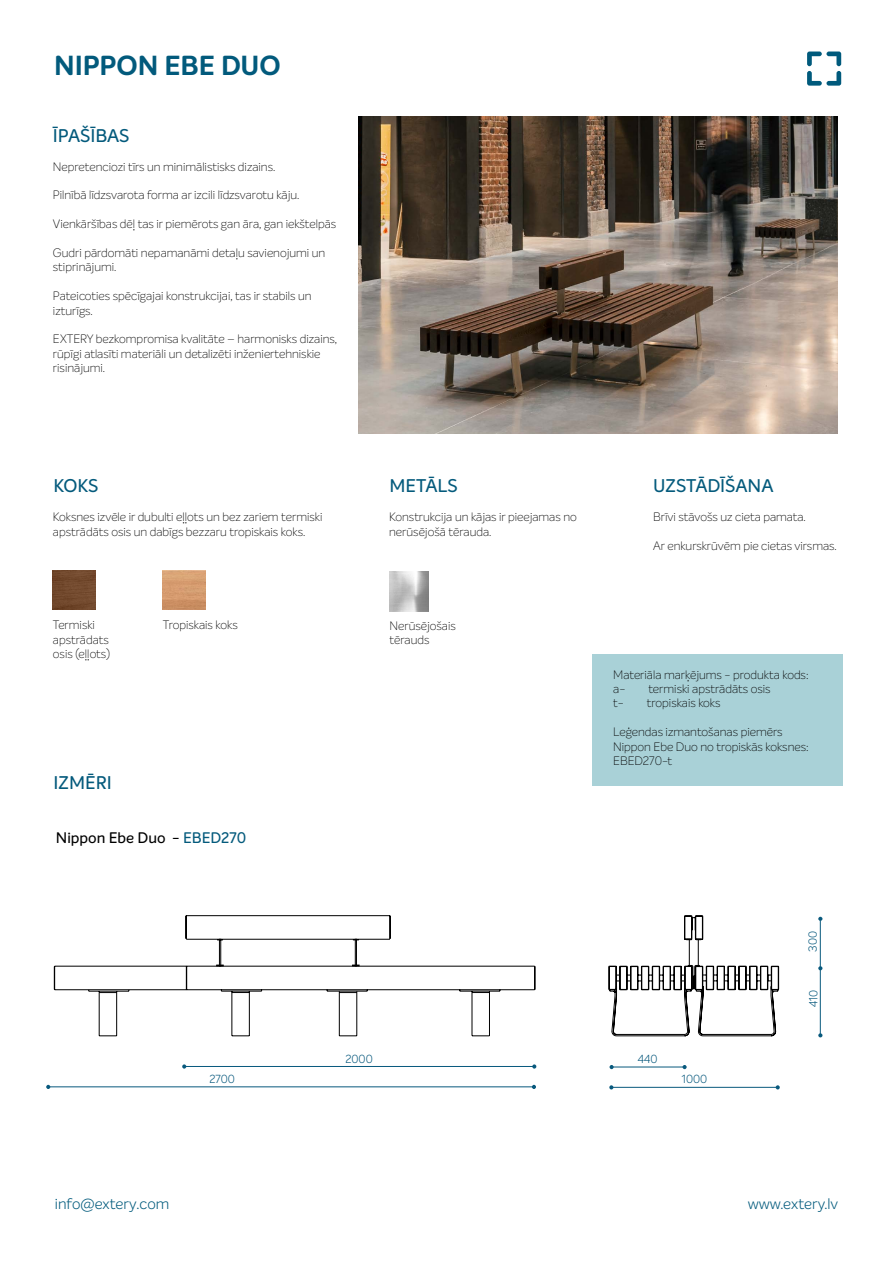
<style>
.page{position:relative;width:893px;height:1263px;background:#fff}
.page>*{position:absolute;margin:0;border:0;box-sizing:border-box;transform-origin:0 0}
.t1{font:700 27px "Intelo";color:#025a7c}
.t2{font:500 18px "Intelo";color:#045a7c}
.t3{font:500 15px "Intelo";color:#000}
.t4{font:300 15px "Intelo";color:#005a7c}
.t5{font:300 15px "Intelo";color:#025a7c}
.t6{font:100 12px/14.4px "Intelo";color:#000}
.t7{font:300 11.4px "Intelo";color:#08597d}
.s1{color:#045a7c}
</style>
<div class="page">
<svg style="left:807px;top:52px;width:34px;height:34px"></svg>
<div style="left:592px;top:654px;width:251px;height:132px;background:#a9d1d7"></div>
<img style="left:53px;top:571px;width:43px;height:39px">
<img style="left:163px;top:571px;width:42px;height:39px">
<img style="left:389px;top:572px;width:40px;height:39px">
<img style="left:359px;top:117px;width:478px;height:316px">
<svg style="left:53px;top:915px;width:650px;height:76px"></svg>
<svg style="left:88px;top:965px;width:691px;height:72px"></svg>
<svg style="left:216px;top:916px;width:559px;height:77px"></svg>
<svg style="left:182px;top:1064px;width:4px;height:4px"></svg>
<svg style="left:532px;top:1064px;width:4px;height:4px"></svg>
<hr style="left:183px;top:1066px;width:351px;height:1px;background:#08597d">
<svg style="left:46px;top:1085px;width:4px;height:4px"></svg>
<svg style="left:532px;top:1085px;width:4px;height:4px"></svg>
<hr style="left:47px;top:1086px;width:487px;height:1px;background:#08597d">
<svg style="left:610px;top:1065px;width:4px;height:4px"></svg>
<svg style="left:682px;top:1065px;width:5px;height:4px"></svg>
<hr style="left:612px;top:1067px;width:73px;height:1px;background:#08597d">
<svg style="left:609px;top:1085px;width:4px;height:4px"></svg>
<svg style="left:776px;top:1085px;width:4px;height:4px"></svg>
<hr style="left:611px;top:1087px;width:166px;height:1px;background:#08597d">
<svg style="left:818px;top:1033px;width:4px;height:4px"></svg>
<svg style="left:818px;top:917px;width:4px;height:4px"></svg>
<hr style="left:820px;top:920px;width:1px;height:116px;background:#08597d">
<h1 class="t1" style="left:54px;top:48px;width:228px">NIPPON EBE DUO</h1>
<h2 class="t2" style="left:53px;top:125px;width:78px">ĪPAŠĪBAS</h2>
<p class="t6" style="left:53px;top:159px;width:224px">Nepretenciozi tīrs un minimālistisks dizains.</p>
<p class="t6" style="left:53px;top:188px;width:248px">Pilnībā līdzsvarota forma ar izcili līdzsvarotu kāju.</p>
<p class="t6" style="left:53px;top:217px;width:285px">Vienkāršības dēļ tas ir piemērots gan āra, gan iekštelpās</p>
<p class="t6" style="left:53px;top:246px;width:274px">Gudri pārdomāti nepamanāmi detaļu savienojumi un stiprinājumi.</p>
<p class="t6" style="left:53px;top:289px;width:260px">Pateicoties spēcīgajai konstrukcijai, tas ir stabils un izturīgs.</p>
<p class="t6" style="left:53px;top:332px;width:286px">EXTERY bezkompromisa kvalitāte – harmonisks dizains, rūpīgi atlasīti materiāli un detalizēti inženiertehniskie risinājumi.</p>
<h2 class="t2" style="left:54px;top:475px;width:46px">KOKS</h2>
<h2 class="t2" style="left:389px;top:475px;width:70px">METĀLS</h2>
<h2 class="t2" style="left:653px;top:475px;width:122px">UZSTĀDĪŠANA</h2>
<p class="t6" style="left:53px;top:510px;width:271px">Koksnes izvēle ir dubulti eļļots un bez zariem termiski apstrādāts osis un dabīgs bezzaru tropiskais koks.</p>
<p class="t6" style="left:389px;top:510px;width:189px">Konstrukcija un kājas ir pieejamas no nerūsējošā tērauda.</p>
<p class="t6" style="left:53px;top:618px;width:44px">Termiski</p>
<p class="t6" style="left:163px;top:618px;width:76px">Tropiskais koks</p>
<p class="t6" style="left:53px;top:632px;width:59px">apstrādats osis (eļļots)</p>
<h2 class="t2" style="left:54px;top:772px;width:60px">IZMĒRI</h2>
<p class="t3" style="left:56px;top:828px;width:192px">Nippon Ebe Duo - <span class="s1">EBED270</span></p>
<p class="t7" style="left:209px;top:1072px;width:27px">2700</p>
<p class="t6" style="left:389px;top:619px;width:68px">Nerūsējošais tērauds</p>
<p class="t7" style="left:345px;top:1051px;width:29px">2000</p>
<p class="t6" style="left:653px;top:510px;width:154px">Brīvi stāvošs uz cieta pamata.</p>
<p class="t6" style="left:653px;top:539px;width:185px">Ar enkurskrūvēm pie cietas virsmas.</p>
<p class="t6" style="left:613px;top:667px;width:197px">Materiāla marķējums - produkta kods: a-</p>
<p class="t6" style="left:648px;top:681px;width:124px">termiski apstrādāts osis</p>
<p class="t6" style="left:613px;top:696px;width:12px">t-</p>
<p class="t6" style="left:647px;top:696px;width:75px">tropiskais koks</p>
<p class="t6" style="left:613px;top:725px;width:197px">Leģendas izmantošanas piemērs<br>Nippon Ebe Duo no tropiskās koksnes:<br>EBED270-t</p>
<p class="t7" style="left:638px;top:1052px;width:21px">440</p>
<p class="t7" style="left:682px;top:1072px;width:27px">1000</p>
<p class="t7" style="left:806px;top:952px;width:22px;rotate:-90deg">300</p>
<p class="t7" style="left:806px;top:1007px;width:19px;rotate:-90deg">410</p>
<p class="t4" style="left:55px;top:1194px;width:116px">info@extery.com</p>
<p class="t5" style="left:748px;top:1194px;width:92px">www.extery.lv</p>
</div>
